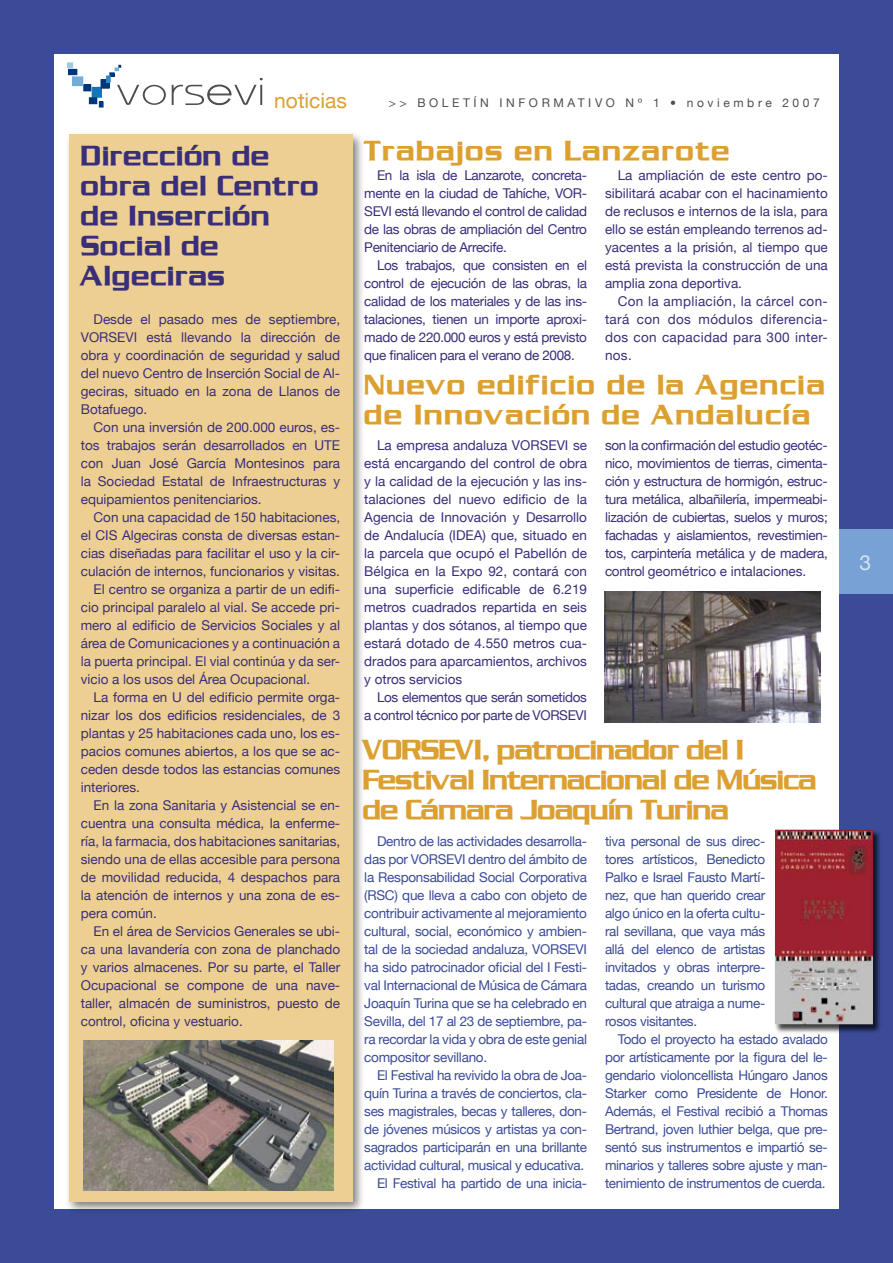
<style>
.page{position:relative;width:893px;height:1263px;background:#3b4b97}
.page>*{position:absolute;margin:0;border:0;box-sizing:border-box;transform-origin:0 0}
.titulo{font:700 30px/30px "Chaney";letter-spacing:-.08em;color:#dca030}
.titulo-2{font:700 30px/30px "Chaney";color:#dca030}
.titulo-3{font:700 30px/30px "Chaney";letter-spacing:-.025em;color:#392e7a}
.t1{font:21px "Helvetica Neue";color:#dca030}
.t2{font:21px "Helvetica Neue";color:#d1e5f0}
.texto_normal{font:13.5px/18px "Helvetica Neue";color:#392e7a;text-align:justify}
.texto_normal-2{font:13.5px/18px "Helvetica Neue";letter-spacing:-.025em;color:#3b4b97;text-align:justify}
.texto_normal-3{font:13.5px/18px "Helvetica Neue";letter-spacing:-.025em;color:#392e7a;text-align:right}
.t3{font:12px "Helvetica Neue";letter-spacing:.3em;color:#4d4d4d}
</style>
<div class="page">
<div style="left:54px;top:54px;width:785px;height:1155px;background:#fff"></div>
<div style="left:92px;top:87px;width:10px;height:10px;background:#0f78b5"></div>
<div style="left:89px;top:98px;width:8px;height:6px;background:#00367a"></div>
<div style="left:84px;top:85px;width:7px;height:6px;background:#00367a"></div>
<div style="left:68px;top:69px;width:9px;height:6px;background:#00367a"></div>
<div style="left:72px;top:77px;width:11px;height:9px;background:#75add6"></div>
<svg style="left:67px;top:63px;width:6px;height:5px"></svg>
<svg style="left:99px;top:65px;width:67px;height:42px"></svg>
<svg style="left:172px;top:77px;width:91px;height:28px"></svg>
<div style="left:839px;top:530px;width:54px;height:64px;background:#78a1d5"></div>
<div style="left:64px;top:129px;width:303px;height:1087px;background:#000;opacity:.5"></div>
<div style="left:69px;top:135px;width:284px;height:1067px;background:#eecf93"></div>
<img style="left:84px;top:1040px;width:249px;height:151px">
<img style="left:604px;top:591px;width:216px;height:131px">
<div style="left:774px;top:828px;width:109px;height:206px;background:#000;opacity:.75"></div>
<img style="left:775px;top:830px;width:98px;height:194px">
<p class="t1" style="left:274px;top:88px;width:74px">noticias</p>
<p class="t3" style="left:389px;top:95px;width:433px">&gt;&gt; BOLETÍN INFORMATIVO Nº 1 • noviembre 2007</p>
<p class="titulo-3" style="left:81px;top:140px;width:241px">Dirección de obra del Centro de Inserción<br>Social de<br>Algeciras</p>
<p class="texto_normal" style="left:81px;top:310px;width:261px;text-indent:13px">Desde el pasado mes de septiembre, VORSEVI está llevando la dirección de obra y coordinación de seguridad y salud del nuevo Centro de Inserción Social de Al&shy;geciras, situado en la zona de Llanos de Botafuego.</p>
<p class="texto_normal" style="left:81px;top:418px;width:261px;text-indent:13px">Con una inversión de 200.000 euros, es&shy;tos trabajos serán desarrollados en UTE con Juan José García Montesinos para la Sociedad Estatal de Infraestructuras y equipamientos penitenciarios.</p>
<p class="texto_normal" style="left:81px;top:508px;width:261px;text-indent:13px">Con una capacidad de 150 habitaciones, el CIS Algeciras consta de diversas estan&shy;cias diseñadas para facilitar el uso y la cir&shy;culación de internos, funcionarios y visitas.</p>
<p class="texto_normal" style="left:81px;top:580px;width:261px;text-indent:13px">El centro se organiza a partir de un edifi&shy;cio principal paralelo al vial. Se accede pri&shy;mero al edificio de Servicios Sociales y al área de Comunicaciones y a continuación a la puerta principal. El vial continúa y da ser&shy;vicio a los usos del Área Ocupacional.</p>
<p class="texto_normal" style="left:81px;top:688px;width:261px;text-indent:13px">La forma en U del edificio permite orga&shy;nizar los dos edificios residenciales, de 3 plantas y 25 habitaciones cada uno, los es&shy;pacios comunes abiertos, a los que se ac&shy;ceden desde todos las estancias comunes interiores.</p>
<p class="texto_normal" style="left:81px;top:796px;width:261px;text-indent:13px">En la zona Sanitaria y Asistencial se en&shy;cuentra una consulta médica, la enferme&shy;ría, la farmacia, dos habitaciones sanitarias, siendo una de ellas accesible para persona de movilidad reducida, 4 despachos para la atención de internos y una zona de es&shy;pera común.</p>
<p class="texto_normal" style="left:81px;top:922px;width:261px;text-indent:13px">En el área de Servicios Generales se ubi&shy;ca una lavandería con zona de planchado y varios almacenes. Por su parte, el Taller Ocupacional se compone de una nave&shy;taller, almacén de suministros, puesto de control, oficina y vestuario.</p>
<p class="titulo-2" style="left:364px;top:135px;width:368px">Trabajos en Lanzarote</p>
<p class="texto_normal" style="left:364px;top:166px;width:224px;text-indent:13px">En la isla de Lanzarote, concreta&shy;mente en la ciudad de Tahíche, VOR-SEVI está llevando el control de calidad de las obras de ampliación del Centro Penitenciario de Arrecife.</p>
<p class="texto_normal" style="left:364px;top:256px;width:224px;text-indent:13px">Los trabajos, que consisten en el control de ejecución de las obras, la calidad de los materiales y de las ins&shy;talaciones, tienen un importe aproxi&shy;mado de 220.000 euros y está previsto que finalicen para el verano de 2008.</p>
<p class="texto_normal" style="left:605px;top:166px;width:224px;text-indent:13px">La ampliación de este centro po&shy;sibilitará acabar con el hacinamiento de reclusos e internos de la isla, para ello se están empleando terrenos ad&shy;yacentes a la prisión, al tiempo que está prevista la construcción de una amplia zona deportiva.</p>
<p class="texto_normal" style="left:605px;top:292px;width:224px;text-indent:13px">Con la ampliación, la cárcel con&shy;tará con dos módulos diferencia&shy;dos con capacidad para 300 inter&shy;nos.</p>
<p class="titulo-2" style="left:364px;top:369px;width:464px">Nuevo edificio de la Agencia de Innovación de Andalucía</p>
<p class="texto_normal" style="left:364px;top:436px;width:224px;text-indent:13px">La empresa andaluza VORSEVI se está encargando del control de obra y la calidad de la ejecución y las ins&shy;talaciones del nuevo edificio de la Agencia de Innovación y Desarrollo de Andalucía (IDEA) que, situado en la parcela que ocupó el Pabellón de Bélgica en la Expo 92, contará con una superficie edificable de 6.219 metros cuadrados repartida en seis plantas y dos sótanos, al tiempo que estará dotado de 4.550 metros cua&shy;drados para aparcamientos, archivos y otros servicios</p>
<p class="texto_normal-3" style="left:364px;top:688px;width:224px">Los elementos que serán sometidos<br>a control técnico por parte de VORSEVI</p>
<p class="texto_normal" style="left:605px;top:436px;width:224px">son la confirmación del estudio geotéc&shy;nico, movimientos de tierras, cimenta&shy;ción y estructura de hormigón, estruc&shy;tura metálica, albañilería, impermeabi&shy;lización de cubiertas, suelos y muros; fachadas y aislamientos, revestimien&shy;tos, carpintería metálica y de madera, control geométrico e intalaciones.</p>
<p class="titulo" style="left:363px;top:734px;width:457px">VORSEVI, patrocinador del I<br>Festival Internacional de Música de Cámara Joaquín Turina</p>
<p class="texto_normal-2" style="left:364px;top:832px;width:224px;text-indent:13px">Dentro de las actividades desarrolla&shy;das por VORSEVI dentro del ámbito de la Responsabilidad Social Corporativa (RSC) que lleva a cabo con objeto de contribuir activamente al mejoramiento cultural, social, económico y ambien&shy;tal de la sociedad andaluza, VORSEVI ha sido patrocinador oficial del I Festi&shy;val Internacional de Música de Cámara Joaquín Turina que se ha celebrado en Sevilla, del 17 al 23 de septiembre, pa&shy;ra recordar la vida y obra de este genial compositor sevillano.</p>
<p class="texto_normal-2" style="left:364px;top:1066px;width:224px;text-indent:13px">El Festival ha revivido la obra de Joa&shy;quín Turina a través de conciertos, cla&shy;ses magistrales, becas y talleres, don&shy;de jóvenes músicos y artistas ya con&shy;sagrados participarán en una brillante actividad cultural, musical y educativa.</p>
<p class="texto_normal-2" style="left:377px;top:1174px;width:211px">El Festival ha partido de una inicia-</p>
<p class="texto_normal-2" style="left:605px;top:832px;width:162px">tiva personal de sus direc&shy;tores artísticos, Benedicto Palko e Israel Fausto Martí&shy;nez, que han querido crear algo único en la oferta cultu&shy;ral sevillana, que vaya más allá del elenco de artistas invitados y obras interpre&shy;tadas, creando un turismo cultural que atraiga a nume&shy;rosos visitantes.</p>
<p class="texto_normal-2" style="left:605px;top:1030px;width:224px;text-indent:13px">Todo el proyecto ha estado avalado por artísticamente por la figura del le&shy;gendario violoncellista Húngaro Janos Starker como Presidente de Honor.<br>Además, el Festival recibió a Thomas Bertrand, joven luthier belga, que pre&shy;sentó sus instrumentos e impartió se&shy;minarios y talleres sobre ajuste y man&shy;tenimiento de instrumentos de cuerda.</p>
<p class="t2" style="left:860px;top:550px;width:13px">3</p>
</div>
